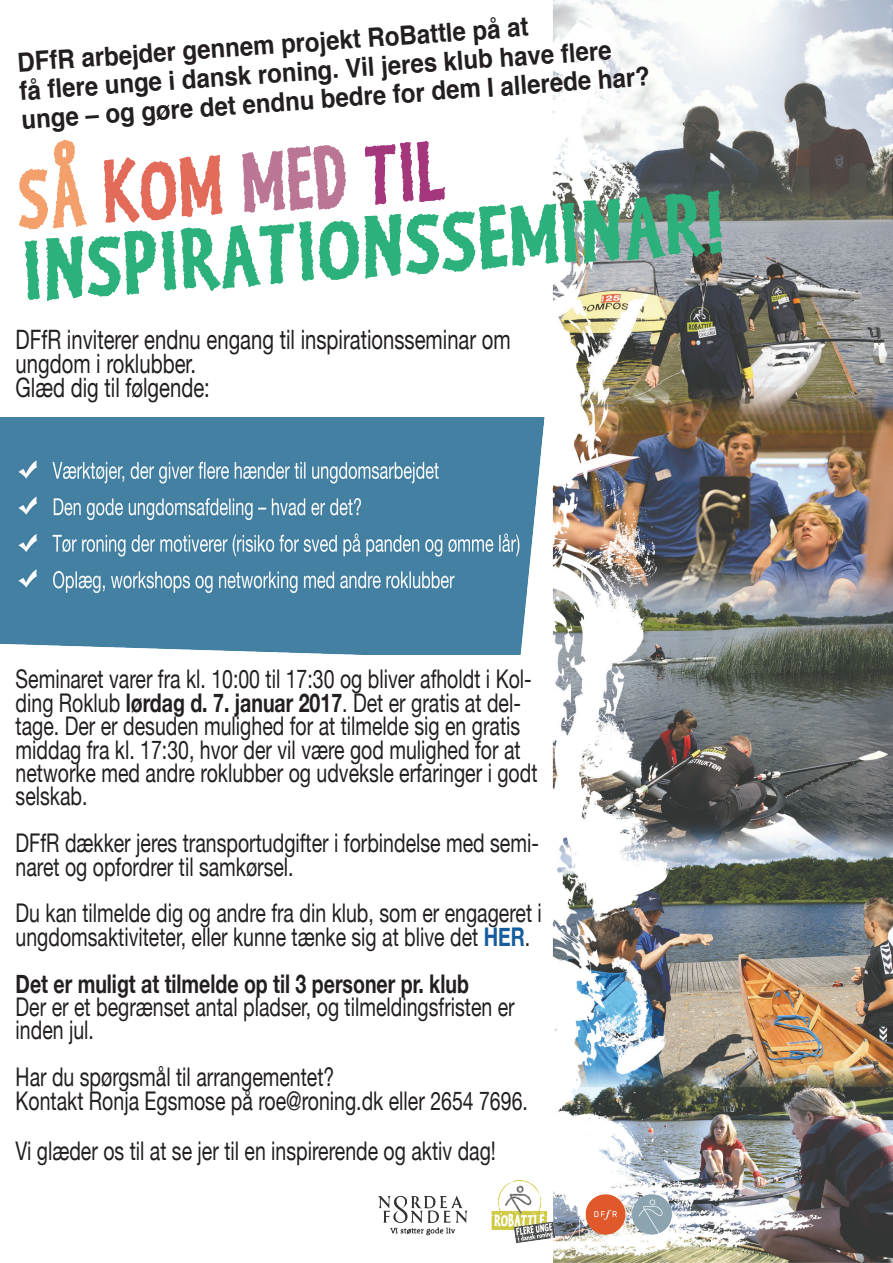
<style>
.page{position:relative;width:893px;height:1263px;background:#fff}
.page>*{position:absolute;margin:0;border:0;box-sizing:border-box;transform-origin:0 0}
.t1{font:90px/72px "Kosmik Bold Two";color:#2db17c;scale:1.13 1}
.t2{font:26.7px/24.3px "Helvetica Neue";color:#231f20;scale:.76 1}
.t3{font:700 26.4px/28.8px "Helvetica";color:#231f20;scale:.91 1}
.t4{font:25.8px/23.4px "Helvetica Neue";color:#231f20;scale:.76 1}
.t5{font:700 25.8px "Helvetica Neue";color:#231f20;scale:.76 1}
.s1{color:#f4a06c}
.s2{color:#e36b5a}
.s3{color:#bc7695}
.s4{color:#a4377c}
.s5{font-weight:700}
.s6{font-weight:700;color:#175d9e}
</style>
<div class="page">
<img style="left:451px;top:0;width:442px;height:1263px">
<img style="left:0;top:418px;width:544px;height:237px">
<img style="left:379px;top:1180px;width:293px;height:63px">
<p class="t3" style="left:17px;top:48px;width:693px;rotate:-4deg">DFfR arbejder gennem projekt RoBattle på at<br>få fl ere unge i dansk roning. Vil jeres klub have fl ere unge – og gøre det endnu bedre for dem I allerede har?</p>
<h1 class="t1" style="left:15px;top:162px;width:625px;rotate:-4deg"><span class="s1">SÅ</span> <span class="s2">KOM</span> <span class="s3">MED</span> <span class="s4">TIL<br></span>INSPIRATIONSSEMINAR!</h1>
<p class="t2" style="left:16px;top:329px;width:653px">DFfR inviterer endnu engang til inspirationsseminar om ungdom i roklubber.<br>Glæd dig til følgende:</p>
<p class="t4" style="left:16px;top:669px;width:688px">Seminaret varer fra kl. 10:00 til 17:30 og bliver afholdt i Kol&shy;ding Roklub <span class="s5">lørdag d. 7. januar 2017</span>. Det er gratis at del&shy;tage. Der er desuden mulighed for at tilmelde sig en gratis middag fra kl. 17:30, hvor der vil være god mulighed for at networke med andre roklubber og udveksle erfaringer i godt selskab.</p>
<p class="t4" style="left:16px;top:833px;width:690px">DFfR dækker jeres transportudgifter i forbindelse med semi&shy;naret og opfordrer til samkørsel.</p>
<p class="t4" style="left:16px;top:903px;width:694px">Du kan tilmelde dig og andre fra din klub, som er engageret i ungdomsaktiviteter, eller kunne tænke sig at blive det <span class="s6">HER</span>.</p>
<p class="t5" style="left:16px;top:963px;width:598px">Det er muligt at tilmelde op til 3 personer pr. klub</p>
<p class="t4" style="left:16px;top:996px;width:658px">Der er et begrænset antal pladser, og tilmeldingsfristen er inden jul.</p>
<p class="t4" style="left:16px;top:1067px;width:676px">Har du spørgsmål til arrangementet?<br>Kontakt Ronja Egsmose på roe@roning.dk eller 2654 7696.</p>
<p class="t4" style="left:16px;top:1140px;width:634px">Vi glæder os til at se jer til en inspirerende og aktiv dag!</p>
</div>
